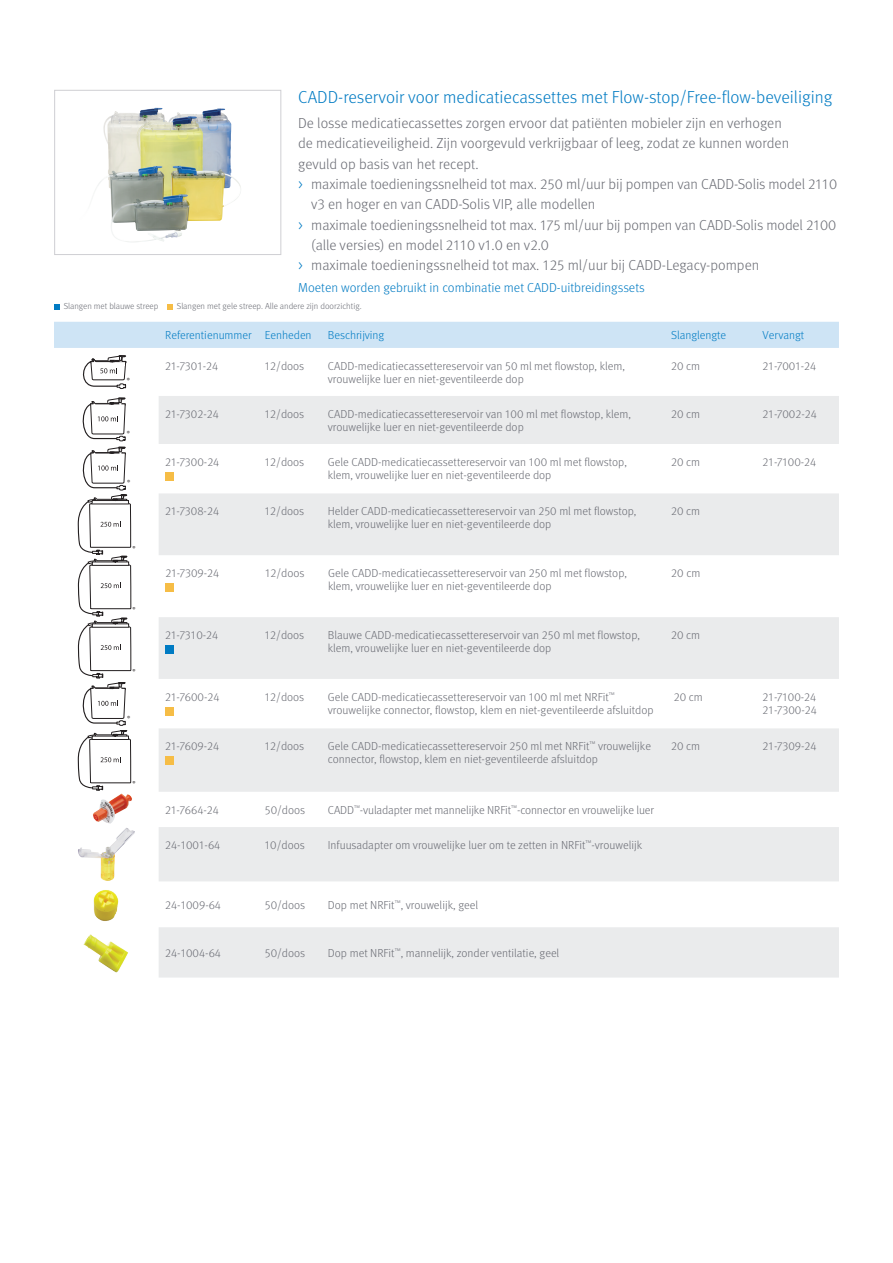
<style>
.page{position:relative;width:893px;height:1263px;background:#fff}
.page>*{position:absolute;margin:0;border:0;box-sizing:border-box;transform-origin:0 0}
.Subhead_10pt_13pt{font:300 17.4px "Meta OT";color:#007bc3}
.Bullet{font:300 14.55px/20.4px "Meta OT";letter-spacing:-.005em;color:#696b73}
.Body_copy_9pt_12pt{font:300 14.55px/20.4px "Meta OT";color:#696b73}
.Warning{font:300 13.05px "Meta OT";color:#007bc3}
.Table_text{font:300 11.7px/13px "Meta OT";color:#696b73}
.Table_product_titles{font:300 11.7px "Meta OT";color:#007bc3}
.t1{font:300 8.7px "Meta OT";color:#696b73}
.t2{font:7.65px "DIN";color:#231f20}
.t3{font:7.5px "DIN";color:#231f20}
.t4{font:7.35px "DIN";color:#231f20}
.s1{color:#007bc3}
</style>
<div class="page">
<img style="left:95px;top:108px;width:142px;height:134px">
<div style="left:54px;top:90px;width:227px;height:165px;border:1px solid #cfcfd3"></div>
<div style="left:54px;top:322px;width:785px;height:26px;background:#cee4f5"></div>
<svg style="left:159px;top:396px;width:680px;height:581px;fill:#eaebec"></svg>
<svg style="left:82px;top:355px;width:44px;height:34px"></svg>
<svg style="left:83px;top:398px;width:43px;height:43px"></svg>
<div style="left:165px;top:472px;width:8px;height:8px;background:#f6bd46"></div>
<div style="left:165px;top:583px;width:8px;height:9px;background:#f6bd46"></div>
<div style="left:165px;top:645px;width:8px;height:8px;background:#007bc3"></div>
<div style="left:165px;top:707px;width:8px;height:8px;background:#f6bd46"></div>
<svg style="left:78px;top:447px;width:53px;height:343px"></svg>
<div style="left:165px;top:757px;width:8px;height:8px;background:#f6bd46"></div>
<img style="left:93px;top:793px;width:39px;height:31px">
<img style="left:78px;top:828px;width:57px;height:53px">
<img style="left:93px;top:890px;width:26px;height:31px">
<img style="left:83px;top:934px;width:45px;height:39px">
<svg style="left:54px;top:304px;width:6px;height:5px"></svg>
<svg style="left:167px;top:304px;width:6px;height:5px"></svg>
<p class="Subhead_10pt_13pt" style="left:298px;top:87px;width:536px">CADD-reservoir voor medicatiecassettes met Flow-stop/Free-flow-beveiliging</p>
<p class="Body_copy_9pt_12pt" style="left:298px;top:113px;width:492px">De losse medicatiecassettes zorgen ervoor dat patiënten mobieler zijn en verhogen de medicatieveiligheid. Zijn voorgevuld verkrijgbaar of leeg, zodat ze kunnen worden gevuld op basis van het recept.</p>
<p class="Bullet" style="left:311px;top:174px;width:527px;text-indent:-13px"><span class="s1">&gt;</span> maximale toedieningssnelheid tot max. 250 ml/uur bij pompen van CADD-Solis model 2110 v3 en hoger en van CADD-Solis VIP, alle modellen</p>
<p class="Bullet" style="left:311px;top:215px;width:526px;text-indent:-13px"><span class="s1">&gt;</span> maximale toedieningssnelheid tot max. 175 ml/uur bij pompen van CADD-Solis model 2100 (alle versies) en model 2110 v1.0 en v2.0</p>
<p class="Bullet" style="left:298px;top:255px;width:462px"><span class="s1">&gt;</span> maximale toedieningssnelheid tot max. 125 ml/uur bij CADD-Legacy-pompen</p>
<p class="Warning" style="left:298px;top:280px;width:348px">Moeten worden gebruikt in combinatie met CADD-uitbreidingssets</p>
<p class="t1" style="left:64px;top:301px;width:96px">Slangen met blauwe streep</p>
<p class="t1" style="left:177px;top:301px;width:186px">Slangen met gele streep. Alle andere zijn doorzichtig.</p>
<p class="t2" style="left:127px;top:376px;width:5px">®</p>
<p class="t3" style="left:127px;top:429px;width:5px">®</p>
<p class="t3" style="left:127px;top:478px;width:5px">®</p>
<p class="t4" style="left:132px;top:544px;width:5px">®</p>
<p class="t4" style="left:132px;top:605px;width:5px">®</p>
<p class="t4" style="left:133px;top:667px;width:5px">®</p>
<p class="t3" style="left:127px;top:714px;width:5px">®</p>
<p class="t4" style="left:132px;top:779px;width:5px">®</p>
<p class="Table_product_titles" style="left:165px;top:328px;width:88px">Referentienummer</p>
<p class="Table_product_titles" style="left:265px;top:328px;width:48px">Eenheden</p>
<p class="Table_product_titles" style="left:328px;top:328px;width:58px">Beschrijving</p>
<p class="Table_product_titles" style="left:671px;top:328px;width:57px">Slanglengte</p>
<p class="Table_product_titles" style="left:763px;top:328px;width:43px">Vervangt</p>
<p class="Table_text" style="left:165px;top:359px;width:55px">21-7301-24</p>
<p class="Table_text" style="left:265px;top:359px;width:41px">12/doos</p>
<p class="Table_text" style="left:328px;top:359px;width:299px">CADD-medicatiecassettereservoir van 50 ml met flowstop, klem, vrouwelijke luer en niet-geventileerde dop</p>
<p class="Table_text" style="left:671px;top:359px;width:31px">20 cm</p>
<p class="Table_text" style="left:763px;top:359px;width:55px">21-7001-24</p>
<p class="Table_text" style="left:165px;top:407px;width:55px">21-7302-24</p>
<p class="Table_text" style="left:265px;top:407px;width:41px">12/doos</p>
<p class="Table_text" style="left:328px;top:407px;width:305px">CADD-medicatiecassettereservoir van 100 ml met flowstop, klem, vrouwelijke luer en niet-geventileerde dop</p>
<p class="Table_text" style="left:671px;top:407px;width:31px">20 cm</p>
<p class="Table_text" style="left:763px;top:407px;width:56px">21-7002-24</p>
<p class="Table_text" style="left:165px;top:455px;width:56px">21-7300-24</p>
<p class="Table_text" style="left:265px;top:455px;width:41px">12/doos</p>
<p class="Table_text" style="left:328px;top:455px;width:301px">Gele CADD-medicatiecassettereservoir van 100 ml met flowstop, klem, vrouwelijke luer en niet-geventileerde dop</p>
<p class="Table_text" style="left:671px;top:455px;width:31px">20 cm</p>
<p class="Table_text" style="left:763px;top:455px;width:55px">21-7100-24</p>
<p class="Table_text" style="left:165px;top:505px;width:55px">21-7308-24</p>
<p class="Table_text" style="left:265px;top:505px;width:41px">12/doos</p>
<p class="Table_text" style="left:328px;top:505px;width:310px">Helder CADD-medicatiecassettereservoir van 250 ml met flowstop, klem, vrouwelijke luer en niet-geventileerde dop</p>
<p class="Table_text" style="left:671px;top:505px;width:31px">20 cm</p>
<p class="Table_text" style="left:165px;top:567px;width:55px">21-7309-24</p>
<p class="Table_text" style="left:265px;top:567px;width:41px">12/doos</p>
<p class="Table_text" style="left:328px;top:567px;width:300px">Gele CADD-medicatiecassettereservoir van 250 ml met flowstop, klem, vrouwelijke luer en niet-geventileerde dop</p>
<p class="Table_text" style="left:671px;top:567px;width:31px">20 cm</p>
<p class="Table_text" style="left:165px;top:629px;width:55px">21-7310-24</p>
<p class="Table_text" style="left:265px;top:629px;width:41px">12/doos</p>
<p class="Table_text" style="left:328px;top:629px;width:314px">Blauwe CADD-medicatiecassettereservoir van 250 ml met flowstop, klem, vrouwelijke luer en niet-geventileerde dop</p>
<p class="Table_text" style="left:671px;top:629px;width:31px">20 cm</p>
<p class="Table_text" style="left:165px;top:690px;width:56px">21-7600-24</p>
<p class="Table_text" style="left:265px;top:690px;width:41px">12/doos</p>
<p class="Table_text" style="left:328px;top:690px;width:327px">Gele CADD-medicatiecassettereservoir van 100 ml met NRFit<sup>™ </sup>vrouwelijke connector, flowstop, klem en niet-geventileerde afsluitdop</p>
<p class="Table_text" style="left:674px;top:690px;width:31px">20 cm</p>
<p class="Table_text" style="left:763px;top:690px;width:56px">21-7100-24<br>21-7300-24</p>
<p class="Table_text" style="left:165px;top:740px;width:56px">21-7609-24</p>
<p class="Table_text" style="left:265px;top:740px;width:41px">12/doos</p>
<p class="Table_text" style="left:328px;top:740px;width:325px">Gele CADD-medicatiecassettereservoir 250 ml met NRFit<sup>™</sup> vrouwelijke connector, flowstop, klem en niet-geventileerde afsluitdop</p>
<p class="Table_text" style="left:671px;top:740px;width:31px">20 cm</p>
<p class="Table_text" style="left:763px;top:740px;width:55px">21-7309-24</p>
<p class="Table_text" style="left:165px;top:803px;width:55px">21-7664-24</p>
<p class="Table_text" style="left:265px;top:803px;width:42px">50/doos</p>
<p class="Table_text" style="left:328px;top:803px;width:328px">CADD<sup>™</sup>-vuladapter met mannelijke NRFit<sup>™</sup>-connector en vrouwelijke luer</p>
<p class="Table_text" style="left:165px;top:838px;width:57px">24-1001-64</p>
<p class="Table_text" style="left:265px;top:838px;width:41px">10/doos</p>
<p class="Table_text" style="left:328px;top:838px;width:316px">Infuusadapter om vrouwelijke luer om te zetten in NRFit<sup>™</sup>-vrouwelijk</p>
<p class="Table_text" style="left:165px;top:898px;width:57px">24-1009-64</p>
<p class="Table_text" style="left:265px;top:898px;width:42px">50/doos</p>
<p class="Table_text" style="left:328px;top:898px;width:152px">Dop met NRFit<sup>™</sup>, vrouwelijk, geel</p>
<p class="Table_text" style="left:165px;top:946px;width:57px">24-1004-64</p>
<p class="Table_text" style="left:265px;top:946px;width:42px">50/doos</p>
<p class="Table_text" style="left:328px;top:946px;width:233px">Dop met NRFit<sup>™</sup>, mannelijk, zonder ventilatie, geel</p>
</div>
